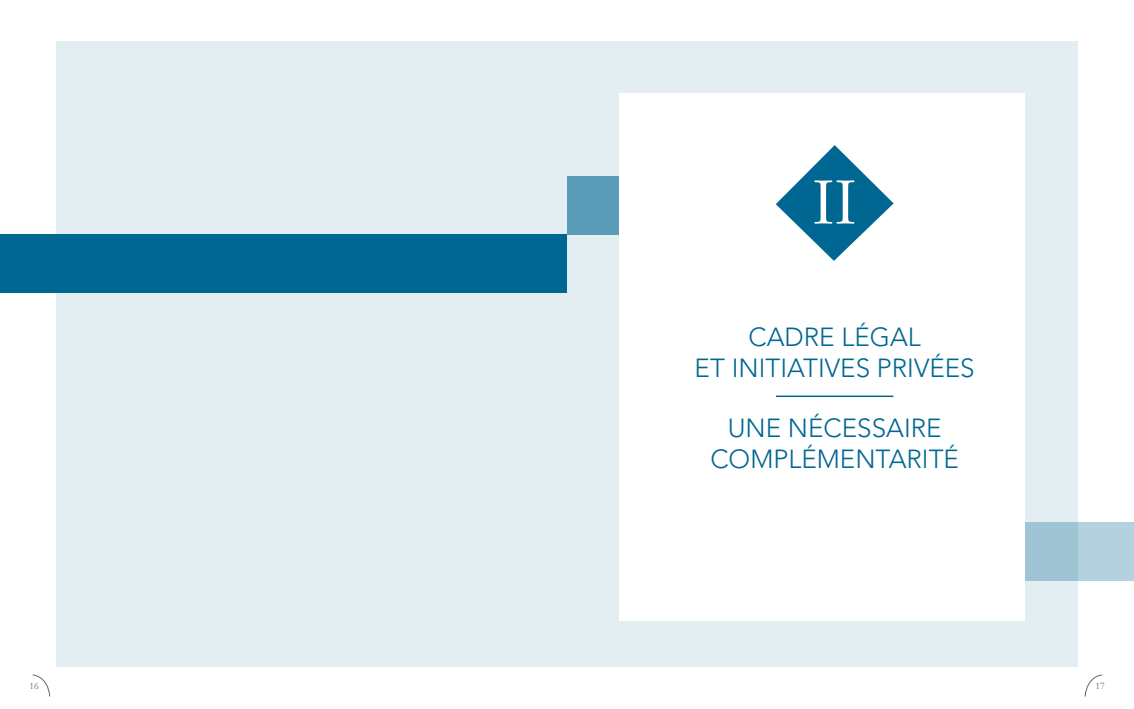
<style>
.page{position:relative;width:1134px;height:709px;background:#fff}
.page>*{position:absolute;margin:0;border:0;box-sizing:border-box;transform-origin:0 0}
.t1{font:300 69px "ITC Garamond Std";color:#fff}
.t2{font:300 26px/31.6px "Avenir LT Std";color:#006792;text-align:center}
.t3{font:10px "Garamond";color:#6d6167}
</style>
<div class="page">
<svg style="left:32px;top:674px;width:18px;height:23px"></svg>
<svg style="left:1084px;top:674px;width:19px;height:23px"></svg>
<div style="left:0;top:234px;width:567px;height:59px;background:#006792"></div>
<div style="left:832px;top:522px;width:302px;height:59px;background:#b3d1de"></div>
<div style="left:567px;top:42px;width:510px;height:625px;background:#e3eef3"></div>
<svg style="left:57px;top:42px;width:510px;height:625px;background:#cde1e9"></svg>
<div style="left:619px;top:93px;width:406px;height:527px;background:#fff"></div>
<hr style="left:776px;top:395px;width:117px;height:2px;background:#006792">
<svg style="left:776px;top:145px;width:118px;height:116px"></svg>
<h1 class="t1" style="left:813px;top:165px;width:46px">II</h1>
<p class="t2" style="left:695px;top:321px;width:282px">CADRE LÉGAL<br>ET INITIATIVES PRIVÉES</p>
<p class="t2" style="left:710px;top:412px;width:250px">UNE NÉCESSAIRE<br>COMPLÉMENTARITÉ</p>
<p class="t3" style="left:30px;top:679px;width:11px">16</p>
<p class="t3" style="left:1095px;top:679px;width:11px">17</p>
</div>
